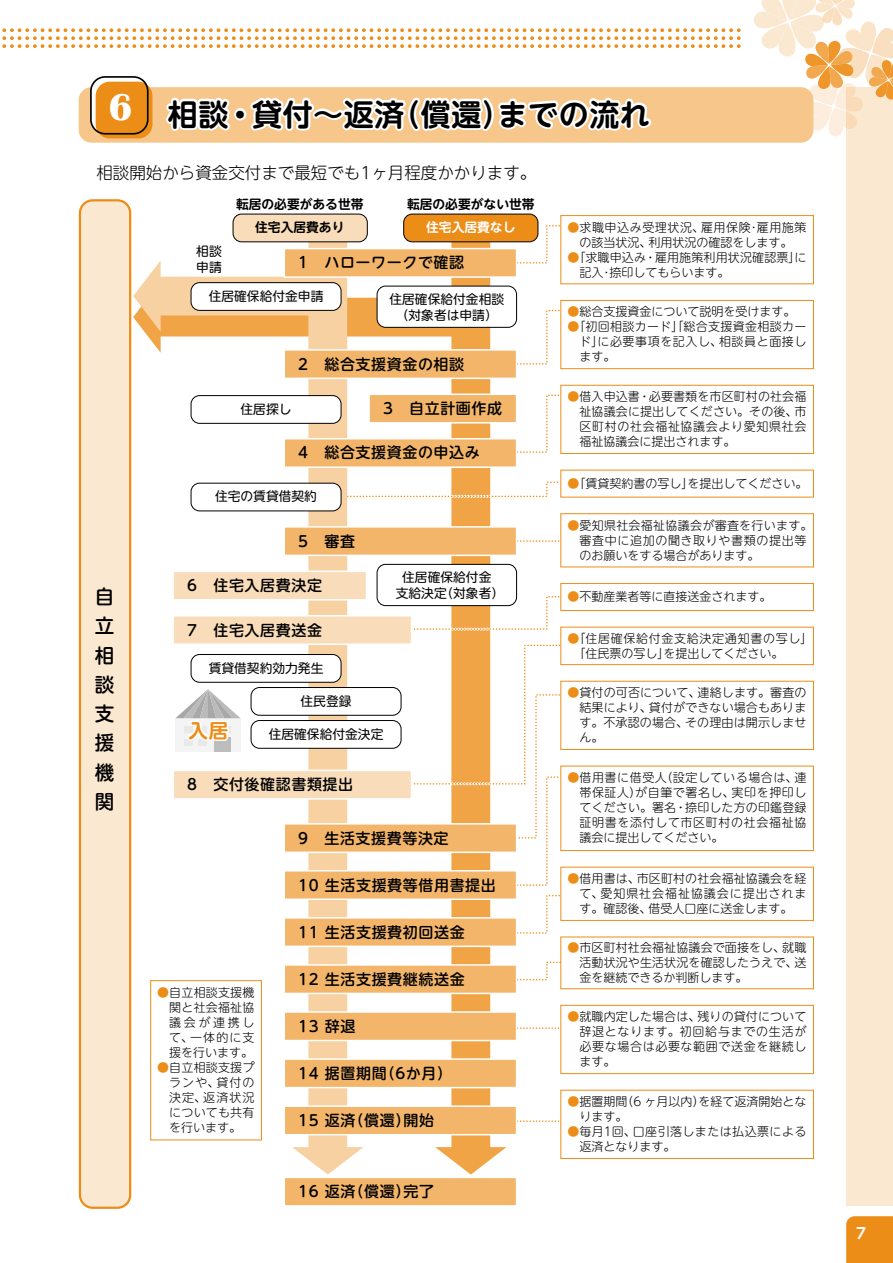
<style>
.page{position:relative;width:893px;height:1263px;background:#fff}
.page>*{position:absolute;margin:0;border:0;box-sizing:border-box;transform-origin:0 0}
.t1{font:700 30px "UD Shin M Go Pr 6 N De";letter-spacing:.02em;color:#000}
.t2{font:500 19.5px/29.2px "UD Shin M Go Pr 6 N";color:#000;text-align:justify}
.t3{font:700 19.5px "UD Shin M Go Pr 6 N De";color:#ec8d18}
.t4{font:300 16.5px "UD Shin M Go Pr 6 N";color:#000}
.t5{font:500 15px "UD Shin M Go Pr 6 N";letter-spacing:.04em;color:#000}
.t6{font:700 15px "UD Shin M Go Pr 6 N De";color:#fff}
.t7{font:12.75px/16.5px "UD Shin M Go Pr 6 N";color:#000;text-align:center}
.t8{font:700 12.75px/23.2px "UD Shin M Go Pr 6 N De";color:#000;text-align:center}
.t9{font:700 12.75px "UD Shin M Go Pr 6 N De";color:#fff}
.t10{font:300 12px/15px "UD Shin M Go Pr 6 N";letter-spacing:.01em;color:#000;text-align:justify}
.t11{font:300 12px/15px "UD Shin M Go Pr 6 N";letter-spacing:.055em;color:#000}
.t12{font:300 12px/15px "UD Shin M Go Pr 6 N";letter-spacing:.035em;color:#000}
.s1{color:#ec8d18}
</style>
<div class="page">
<svg style="left:2px;top:28px;width:739px;height:20px"></svg>
<div style="left:846px;top:87px;width:47px;height:1118px;background:#fbe8d1"></div>
<svg style="left:435px;top:900px;width:71px;height:274px;fill:#f0a548"></svg>
<svg style="left:517px;top:895px;width:43px;height:39px"></svg>
<svg style="left:517px;top:961px;width:43px;height:20px"></svg>
<svg style="left:517px;top:1027px;width:43px;height:2px"></svg>
<svg style="left:517px;top:1120px;width:43px;height:2px"></svg>
<svg style="left:754px;top:0;width:139px;height:136px"></svg>
<svg style="left:292px;top:900px;width:71px;height:274px;fill:#f8d1a3"></svg>
<div style="left:80px;top:200px;width:50px;height:1008px;background:#fbe8d1;border-radius:13px"></div>
<div style="left:79px;top:199px;width:52px;height:1010px;border:2px solid #ec8d18;border-radius:13px"></div>
<div style="left:79px;top:87px;width:734px;height:56px;background:#f6c68b;border-radius:13px"></div>
<svg style="left:91px;top:77px;width:57px;height:57px"></svg>
<div style="left:96px;top:82px;width:56px;height:56px;background:#ec8d18;border-radius:14px"></div>
<div style="left:90px;top:76px;width:59px;height:59px;border:2px solid #000;border-radius:14px"></div>
<div style="left:150px;top:980px;width:112px;height:160px;border:1px solid #ec8d18"></div>
<div style="left:284px;top:870px;width:233px;height:30px;background:#f3b569;border:2px solid #fff"></div>
<div style="left:284px;top:917px;width:233px;height:30px;background:#f3b569;border:2px solid #fff"></div>
<div style="left:284px;top:964px;width:233px;height:30px;background:#f3b569;border:2px solid #fff"></div>
<div style="left:284px;top:1011px;width:233px;height:30px;background:#f3b569;border:2px solid #fff"></div>
<div style="left:284px;top:1058px;width:233px;height:30px;background:#f3b569;border:2px solid #fff"></div>
<div style="left:284px;top:1105px;width:233px;height:30px;background:#f3b569;border:2px solid #fff"></div>
<div style="left:284px;top:1176px;width:233px;height:30px;background:#f3b569;border:2px solid #fff"></div>
<svg style="left:133px;top:76px;width:520px;height:811px"></svg>
<div style="left:560px;top:215px;width:254px;height:69px;border:1px solid #ec8d18"></div>
<div style="left:560px;top:300px;width:254px;height:69px;border:1px solid #ec8d18"></div>
<div style="left:560px;top:583px;width:254px;height:28px;border:1px solid #ec8d18"></div>
<div style="left:560px;top:627px;width:254px;height:38px;border:1px solid #ec8d18"></div>
<div style="left:560px;top:766px;width:254px;height:85px;border:1px solid #ec8d18"></div>
<div style="left:560px;top:1090px;width:254px;height:69px;border:1px solid #ec8d18"></div>
<div style="left:560px;top:1005px;width:254px;height:69px;border:1px solid #ec8d18"></div>
<div style="left:560px;top:867px;width:254px;height:54px;border:1px solid #ec8d18"></div>
<div style="left:560px;top:513px;width:254px;height:54px;border:1px solid #ec8d18"></div>
<div style="left:560px;top:385px;width:254px;height:69px;border:1px solid #ec8d18"></div>
<div style="left:560px;top:681px;width:254px;height:69px;border:1px solid #ec8d18"></div>
<div style="left:846px;top:1216px;width:47px;height:47px;background:#ec8d18"></div>
<h1 class="t1" style="left:108px;top:89px;width:543px"><sup>6</sup> 相談・貸付～返済（償還）までの流れ</h1>
<h3 class="t4" style="left:96px;top:159px;width:441px">相談開始から資金交付まで最短でも1ヶ月程度かかります。</h3>
<p class="t7" style="left:196px;top:242px;width:27px;text-align:left">相談申請</p>
<p class="t8" style="left:236px;top:192px;width:129px">転居の必要がある世帯住宅入居費あり</p>
<p class="t8" style="left:407px;top:192px;width:129px">転居の必要がない世帯</p>
<p class="t9" style="left:426px;top:217px;width:91px">住宅入居費なし</p>
<p class="t5" style="left:298px;top:250px;width:167px">1　ハローワークで確認</p>
<p class="t7" style="left:209px;top:287px;width:116px">住居確保給付金申請</p>
<p class="t7" style="left:389px;top:290px;width:116px">住居確保給付金相談（対象者は申請）</p>
<p class="t7" style="left:241px;top:400px;width:52px">住居探し</p>
<p class="t5" style="left:298px;top:351px;width:167px">2　総合支援資金の相談</p>
<p class="t5" style="left:383px;top:396px;width:121px">3　自立計画作成</p>
<p class="t5" style="left:298px;top:440px;width:183px">4　総合支援資金の申込み</p>
<h2 class="t2" style="left:95px;top:581px;width:21px">自立相談支援機関</h2>
<p class="t7" style="left:215px;top:488px;width:103px">住宅の賃貸借契約</p>
<p class="t5" style="left:298px;top:528px;width:58px">5　審査</p>
<p class="t5" style="left:187px;top:573px;width:136px">6　住宅入居費決定</p>
<p class="t5" style="left:187px;top:617px;width:136px">7　住宅入居費送金</p>
<p class="t7" style="left:209px;top:659px;width:116px">賃貸借契約効力発生</p>
<p class="t7" style="left:301px;top:692px;width:52px">住民登録</p>
<h2 class="t3" style="left:189px;top:714px;width:41px">入居</h2>
<p class="t7" style="left:269px;top:725px;width:116px">住居確保給付金決定</p>
<p class="t7" style="left:396px;top:568px;width:110px">住居確保給付金<br>支給決定（対象者）</p>
<p class="t5" style="left:187px;top:772px;width:167px">8　交付後確認書類提出</p>
<p class="t10" style="left:169px;top:984px;width:87px;text-indent:-12px"><span class="s1">●</span>自立相談支援機関と社会福祉協議会が連携して、一体的に支援を行います。</p>
<p class="t10" style="left:169px;top:1059px;width:87px;text-indent:-12px"><span class="s1">●</span>自立相談支援プランや、貸付の決定、返済状況についても共有を行います。</p>
<p class="t5" style="left:298px;top:825px;width:152px">9　生活支援費等決定</p>
<p class="t5" style="left:298px;top:872px;width:199px">10 生活支援費等借用書提出</p>
<p class="t5" style="left:298px;top:919px;width:168px">11 生活支援費初回送金</p>
<p class="t5" style="left:298px;top:966px;width:168px">12 生活支援費継続送金</p>
<p class="t5" style="left:298px;top:1013px;width:59px">13 辞退</p>
<p class="t5" style="left:298px;top:1060px;width:155px">14 据置期間（6か月）</p>
<p class="t5" style="left:298px;top:1107px;width:137px">15 返済（償還）開始</p>
<p class="t5" style="left:298px;top:1179px;width:137px">16 返済（償還）完了</p>
<p class="t10" style="left:567px;top:219px;width:241px;text-align:center"><span class="s1">●</span>求職申込み受理状況、雇用保険･雇用施策の該当状況、利用状況の確認をします。</p>
<p class="t10" style="left:579px;top:249px;width:229px;text-indent:-12px"><span class="s1">●</span>「求職申込み・雇用施策利用状況確認票」に記入･捺印してもらいます。</p>
<p class="t10" style="left:567px;top:303px;width:229px"><span class="s1">●</span>総合支援資金について説明を受けます。</p>
<p class="t10" style="left:579px;top:318px;width:229px;text-indent:-12px"><span class="s1">●</span>「初回相談カード」「総合支援資金相談カード」に必要事項を記入し、相談員と面接します。</p>
<p class="t10" style="left:579px;top:388px;width:229px;text-indent:-12px"><span class="s1">●</span>借入申込書・必要書類を市区町村の社会福祉協議会に提出してください。その後、市区町村の社会福祉協議会より愛知県社会福祉協議会に提出されます。</p>
<p class="t10" style="left:567px;top:475px;width:241px"><span class="s1">●</span>「賃貸契約書の写し」を提出してください。</p>
<p class="t10" style="left:579px;top:517px;width:235px;text-align:left;text-indent:-12px"><span class="s1">●</span>愛知県社会福祉協議会が審査を行います。審査中に追加の聞き取りや書類の提出等のお願いをする場合があります。</p>
<p class="t10" style="left:567px;top:588px;width:205px"><span class="s1">●</span>不動産業者等に直接送金されます。</p>
<p class="t11" style="left:573px;top:630px;width:240px;text-indent:-6px"><span class="s1">●</span>「住居確保給付金支給決定通知書の写し」「住民票の写し」を提出してください。</p>
<p class="t10" style="left:579px;top:685px;width:229px;text-indent:-12px"><span class="s1">●</span>貸付の可否について、連絡します。審査の結果により、貸付ができない場合もあります。不承認の場合、その理由は開示しません。</p>
<p class="t10" style="left:579px;top:769px;width:229px;text-indent:-12px"><span class="s1">●</span>借用書に借受人（設定している場合は、連帯保証人）が自筆で署名し、実印を押印してください。署名・捺印した方の印鑑登録証明書を添付して市区町村の社会福祉協議会に提出してください。</p>
<p class="t10" style="left:579px;top:870px;width:229px;text-indent:-12px"><span class="s1">●</span>借用書は、市区町村の社会福祉協議会を経て、愛知県社会福祉協議会に提出されます。確認後、借受人口座に送金します。</p>
<p class="t10" style="left:579px;top:939px;width:228px;text-indent:-12px"><span class="s1">●</span>市区町村社会福祉協議会で面接をし、就職活動状況や生活状況を確認したうえで、送金を継続できるか判断します。</p>
<p class="t10" style="left:579px;top:1008px;width:229px;text-indent:-12px"><span class="s1">●</span>就職内定した場合は、残りの貸付について辞退となります。初回給与までの生活が必要な場合は必要な範囲で送金を継続します。</p>
<p class="t10" style="left:579px;top:1093px;width:228px;text-indent:-12px"><span class="s1">●</span>据置期間（6 ヶ月以内）を経て返済開始となります。</p>
<p class="t12" style="left:579px;top:1123px;width:228px;text-indent:-12px"><span class="s1">●</span>毎月1回、口座引落しまたは払込票による返済となります。</p>
<p class="t6" style="left:856px;top:1221px;width:11px">7</p>
</div>
